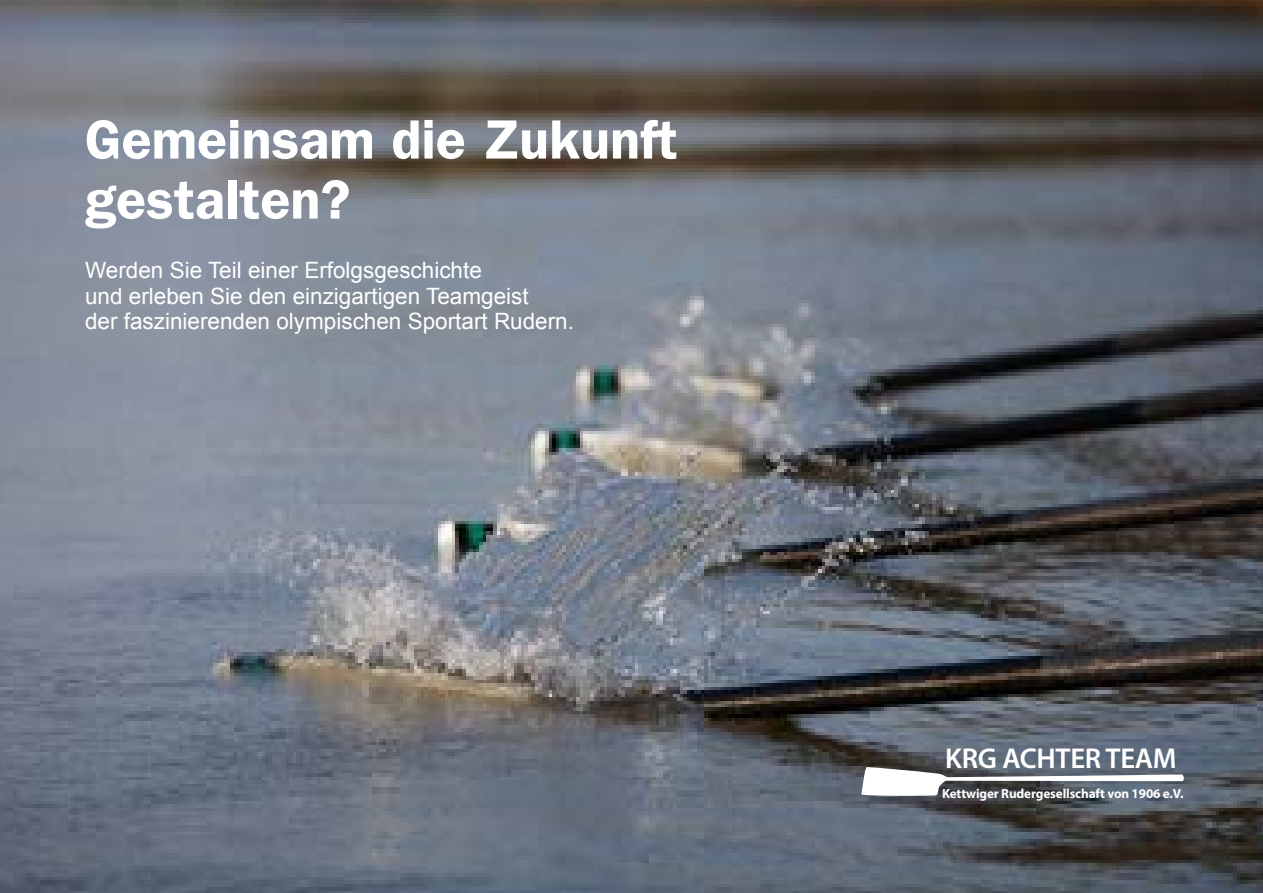
<style>
.page{position:relative;width:1263px;height:893px;background:#fff}
.page>*{position:absolute;margin:0;border:0;box-sizing:border-box;transform-origin:0 0}
.t1{font:600 55.5px/60px "Franklin Gothic";color:#fff}
.t2{font:600 28.8px "Myriad Pro";letter-spacing:-.01em;color:#fff}
.t3{font:22.5px/25.5px "Arial";color:#fff}
.t4{font:700 13.2px "Myriad Pro";letter-spacing:-.01em;color:#fff}
</style>
<div class="page">
<img style="left:0;top:0;width:1263px;height:893px">
<svg style="left:861px;top:767px;width:324px;height:29px"></svg>
<h1 class="t1" style="left:85px;top:110px;width:594px">Gemeinsam die Zukunft gestalten?</h1>
<p class="t3" style="left:85px;top:258px;width:490px">Werden Sie Teil einer Erfolgsgeschichte<br>und erleben Sie den einzigartigen Teamgeist<br>der faszinierenden olympischen Sportart Rudern.</p>
<p class="t2" style="left:945px;top:739px;width:233px">KRG ACHTER TEAM</p>
<p class="t4" style="left:942px;top:785px;width:243px">Kettwiger Rudergesellschaft von 1906 e.V.</p>
</div>
